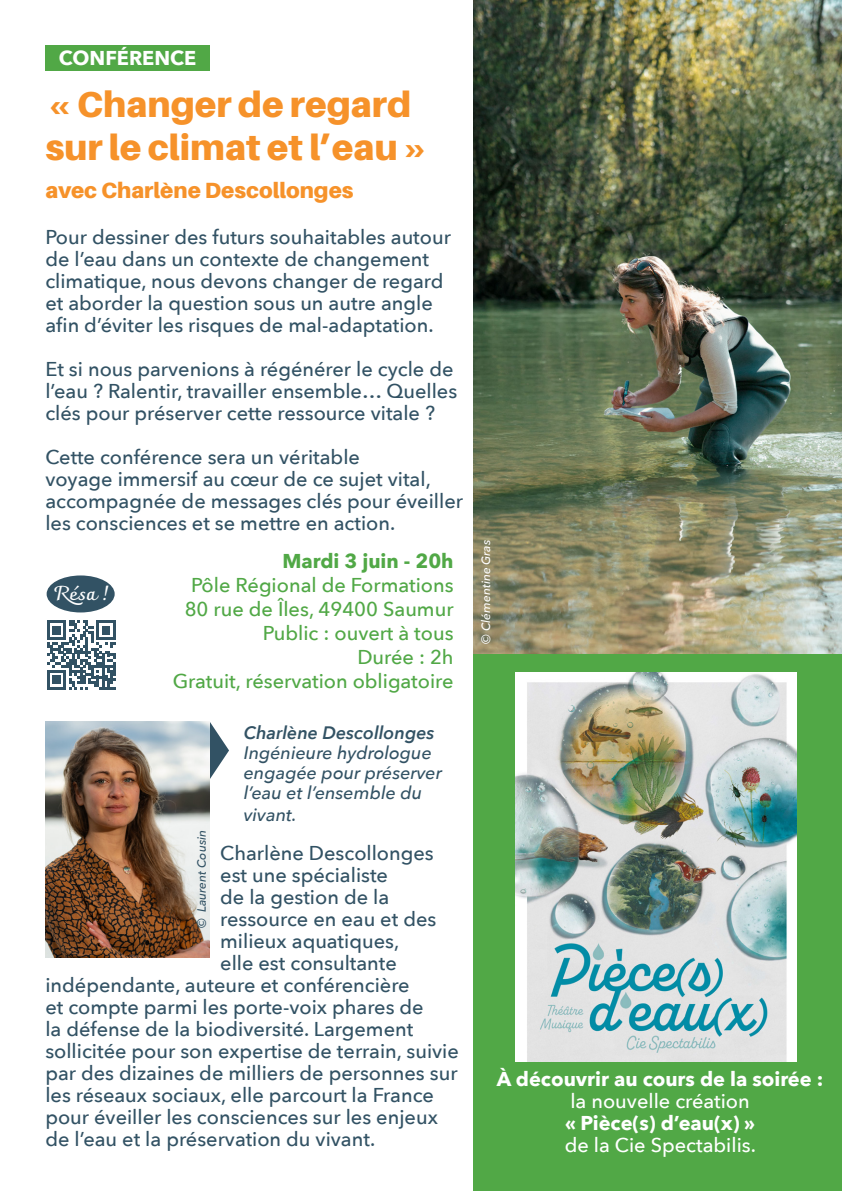
<style>
.page{position:relative;width:842px;height:1191px;background:#fff}
.page>*{position:absolute;margin:0;border:0;box-sizing:border-box;transform-origin:0 0}
.t1{font:900 36px/43.2px "Aileron";color:#f6922a}
.t2{font:900 22px "Aileron";color:#f6922a}
.t3{font:500 20px/22px "Avenir Next";color:#325264}
.t4{font:500 20px "Avenir Next";color:#51a846}
.t5{font:700 20px "Avenir Next";color:#fff}
.t6{font:500 20px "Avenir Next";color:#fff}
.t7{font:700 20px "Avenir Next";color:#51a846}
.t8{font:700 20px "Charmonman";color:#fff}
.t9{font:italic 500 18px/20px "Avenir Next";color:#325264}
.t10{font:italic 600 18px "Avenir Next";color:#325264}
.t11{font:italic 500 12px "Avenir Next";color:#fff}
.t12{font:italic 500 12px "Avenir Next";color:#325264}
</style>
<div class="page">
<svg style="left:210px;top:722px;width:19px;height:57px"></svg>
<svg style="left:47px;top:620px;width:69px;height:69px"></svg>
<div style="left:45px;top:45px;width:165px;height:26px;background:#51a846"></div>
<img style="left:473px;top:0;width:369px;height:655px">
<div style="left:47px;top:575px;width:68px;height:37px;background:#325264;border-radius:50%"></div>
<img style="left:45px;top:721px;width:165px;height:236px">
<div style="left:473px;top:655px;width:369px;height:536px;background:#51a846"></div>
<img style="left:515px;top:672px;width:282px;height:389px">
<p class="t5" style="left:59px;top:41px;width:139px">CONFÉRENCE</p>
<p class="t1" style="left:45px;top:82px;width:384px">« Changer de regard sur le climat et l’eau »</p>
<p class="t2" style="left:45px;top:178px;width:310px">avec Charlène Descollonges</p>
<p class="t3" style="left:45px;top:225px;width:407px">Pour dessiner des futurs souhaitables autour de l’eau dans un contexte de changement climatique, nous devons changer de regard et aborder la question sous un autre angle afin d’éviter les risques de mal-adaptation.</p>
<p class="t3" style="left:45px;top:357px;width:413px">Et si nous parvenions à régénérer le cycle de l’eau ? Ralentir, travailler ensemble… Quelles clés pour préserver cette ressource vitale ?</p>
<p class="t3" style="left:45px;top:445px;width:419px">Cette conférence sera un véritable<br>voyage immersif au cœur de ce sujet vital, accompagnée de messages clés pour éveiller les consciences et se mettre en action.</p>
<p class="t8" style="left:55px;top:581px;width:56px">Résa !</p>
<p class="t7" style="left:282px;top:543px;width:173px">Mardi 3 juin - 20h</p>
<p class="t4" style="left:191px;top:567px;width:264px">Pôle Régional de Formations</p>
<p class="t4" style="left:185px;top:591px;width:270px">80 rue de Îles, 49400 Saumur</p>
<p class="t4" style="left:263px;top:615px;width:192px">Public : ouvert à tous</p>
<p class="t4" style="left:357px;top:639px;width:98px">Durée : 2h</p>
<p class="t4" style="left:173px;top:663px;width:282px">Gratuit, réservation obligatoire</p>
<p class="t10" style="left:244px;top:717px;width:192px">Charlène Descollonges</p>
<p class="t9" style="left:244px;top:742px;width:200px">Ingénieure hydrologue engagée pour préserver l’eau et l’ensemble du</p>
<p class="t9" style="left:244px;top:804px;width:54px">vivant.</p>
<p class="t12" style="left:191px;top:927px;width:99px;rotate:-90deg">© Laurent Cousin</p>
<p class="t3" style="left:220px;top:841px;width:215px">Charlène Descollonges</p>
<p class="t3" style="left:220px;top:863px;width:169px">est une spécialiste</p>
<p class="t3" style="left:220px;top:885px;width:170px">de la gestion de la</p>
<p class="t3" style="left:220px;top:907px;width:218px">ressource en eau et des</p>
<p class="t3" style="left:220px;top:929px;width:180px">milieux aquatiques,</p>
<p class="t3" style="left:220px;top:951px;width:178px">elle est consultante</p>
<p class="t3" style="left:45px;top:973px;width:366px">indépendante, auteure et conférencière</p>
<p class="t3" style="left:45px;top:995px;width:380px">et compte parmi les porte-voix phares de</p>
<p class="t3" style="left:45px;top:1017px;width:369px">la défense de la biodiversité. Largement</p>
<p class="t3" style="left:45px;top:1039px;width:415px">sollicitée pour son expertise de terrain, suivie</p>
<p class="t3" style="left:45px;top:1061px;width:414px">par des dizaines de milliers de personnes sur</p>
<p class="t3" style="left:45px;top:1083px;width:390px">les réseaux sociaux, elle parcourt la France</p>
<p class="t3" style="left:45px;top:1105px;width:394px">pour éveiller les consciences sur les enjeux</p>
<p class="t3" style="left:45px;top:1127px;width:331px">de l’eau et la préservation du vivant.</p>
<p class="t11" style="left:476px;top:643px;width:105px;rotate:-90deg">© Clémentine Gras</p>
<p class="t5" style="left:497px;top:1061px;width:328px">À découvrir au cours de la soirée :</p>
<p class="t6" style="left:570px;top:1083px;width:181px">la nouvelle création</p>
<p class="t5" style="left:565px;top:1105px;width:191px">« Pièce(s) d’eau(x) »</p>
<p class="t6" style="left:565px;top:1127px;width:193px">de la Cie Spectabilis.</p>
</div>
